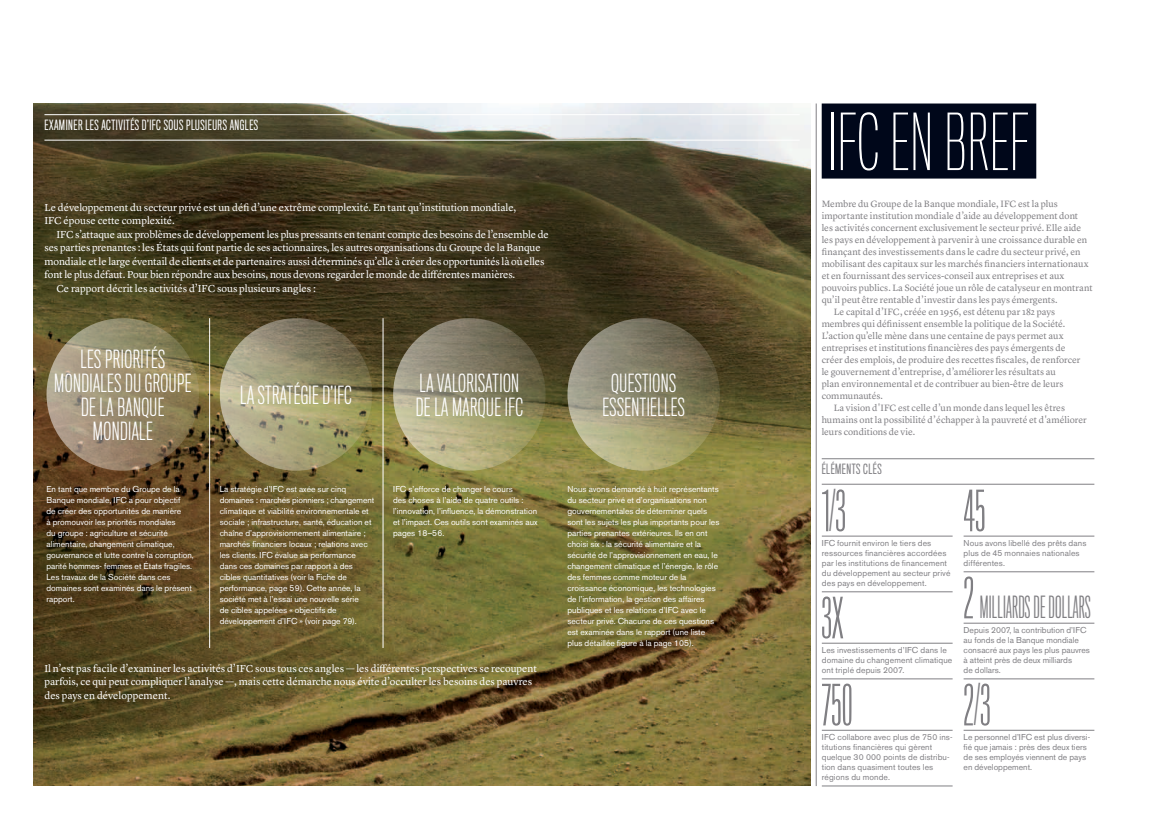
<style>
.page{position:relative;width:1165px;height:838px;background:#fff}
.page>*{position:absolute;margin:0;border:0;box-sizing:border-box;transform-origin:0 0}
.t1{font:100 72px "Titling Gothic FB Comp";letter-spacing:.015em;color:#fff}
.t2{font:300 52px "Titling Gothic FB Skyline";letter-spacing:.01em;color:#807f83}
.t3{font:300 28px "Titling Gothic FB Skyline";letter-spacing:.01em;color:#807f83}
.t4{font:300 23px/24px "Titling Gothic FB Comp";letter-spacing:.02em;color:#fff;text-align:center}
.t5{font:13px "Titling Gothic FB Comp";letter-spacing:.04em;color:#fff}
.t6{font:13px "Titling Gothic FB Comp";letter-spacing:.04em;color:#807f83}
.t7{font:10.5px/13.5px "Lyon Text";letter-spacing:-.005em;color:#fff}
.t8{font:9.5px "Lyon Text";color:#807f83}
.t9{font:8.5px/11px "Akzidenz Grotesk BE";color:#fff}
.t10{font:8.5px/10px "Akzidenz Grotesk BE";letter-spacing:.01em;color:#807f83}
.s1{font-size:44px}
.s2{font-size:52px}
</style>
<div class="page">
<img style="left:33px;top:103px;width:777px;height:682px">
<hr style="left:816px;top:103px;width:1px;height:682px;background:#807f83">
<hr style="left:44px;top:114px;width:755px;height:1px;background:#fff">
<hr style="left:44px;top:140px;width:755px;height:1px;background:#fff">
<div style="left:821px;top:103px;width:215px;height:75px;background:#00071a"></div>
<hr style="left:822px;top:536px;width:130px;height:1px;background:#807f83">
<hr style="left:822px;top:591px;width:130px;height:1px;background:#807f83">
<hr style="left:822px;top:643px;width:130px;height:1px;background:#807f83">
<hr style="left:822px;top:678px;width:130px;height:1px;background:#807f83">
<hr style="left:822px;top:730px;width:130px;height:1px;background:#807f83">
<hr style="left:822px;top:785px;width:130px;height:1px;background:#807f83">
<hr style="left:963px;top:536px;width:131px;height:1px;background:#807f83">
<hr style="left:963px;top:571px;width:131px;height:1px;background:#807f83">
<hr style="left:963px;top:623px;width:131px;height:1px;background:#807f83">
<hr style="left:963px;top:678px;width:131px;height:1px;background:#807f83">
<hr style="left:963px;top:730px;width:131px;height:1px;background:#807f83">
<hr style="left:822px;top:458px;width:272px;height:1px;background:#807f83">
<hr style="left:822px;top:483px;width:272px;height:1px;background:#807f83">
<hr style="left:209px;top:318px;width:1px;height:329px;background:#fff">
<svg style="left:567px;top:318px;width:153px;height:152px;background:#908b6d"></svg>
<hr style="left:383px;top:318px;width:1px;height:329px;background:#fff">
<svg style="left:47px;top:318px;width:152px;height:152px;background:#9a8d6f"></svg>
<svg style="left:220px;top:318px;width:152px;height:152px;background:#9e9874"></svg>
<svg style="left:393px;top:318px;width:152px;height:152px;background:#969171"></svg>
<h3 class="t5" style="left:44px;top:117px;width:215px">EXAMINER LES ACTIVITÉS D’IFC SOUS PLUSIEURS ANGLES</h3>
<h1 class="t1" style="left:827px;top:101px;width:202px">IFC EN BREF</h1>
<p class="t8" style="left:821px;top:197px;width:237px">Membre du Groupe de la Banque mondiale, IFC est la plus</p>
<p class="t8" style="left:821px;top:208px;width:258px">importante institution mondiale d’aide au développement dont</p>
<p class="t8" style="left:821px;top:220px;width:261px">les activités concernent exclusivement le secteur privé. Elle aide</p>
<p class="t8" style="left:821px;top:232px;width:267px">les pays en développement à parvenir à une croissance durable en</p>
<p class="t8" style="left:821px;top:244px;width:260px">finançant des investissements dans le cadre du secteur privé, en</p>
<p class="t8" style="left:821px;top:256px;width:268px">mobilisant des capitaux sur les marchés financiers internationaux</p>
<p class="t8" style="left:821px;top:268px;width:244px">et en fournissant des services-conseil aux entreprises et aux</p>
<p class="t8" style="left:821px;top:280px;width:272px">pouvoirs publics. La Société joue un rôle de catalyseur en montrant</p>
<p class="t8" style="left:821px;top:292px;width:237px">qu’il peut être rentable d’investir dans les pays émergents.</p>
<p class="t8" style="left:833px;top:304px;width:223px">Le capital d’IFC, créée en 1956, est détenu par 182 pays</p>
<p class="t8" style="left:821px;top:316px;width:245px">membres qui définissent ensemble la politique de la Société.</p>
<p class="t8" style="left:821px;top:328px;width:243px">L’action qu’elle mène dans une centaine de pays permet aux</p>
<p class="t8" style="left:821px;top:340px;width:245px">entreprises et institutions financières des pays émergents de</p>
<p class="t8" style="left:821px;top:352px;width:260px">créer des emplois, de produire des recettes fiscales, de renforcer</p>
<p class="t8" style="left:821px;top:364px;width:235px">le gouvernement d’entreprise, d’améliorer les résultats au</p>
<p class="t8" style="left:821px;top:376px;width:243px">plan environnemental et de contribuer au bien-être de leurs</p>
<p class="t8" style="left:821px;top:388px;width:63px">communautés.</p>
<p class="t8" style="left:833px;top:400px;width:233px">La vision d'IFC est celle d’un monde dans lequel les êtres</p>
<p class="t8" style="left:821px;top:412px;width:266px">humains ont la possibilité d’échapper à la pauvreté et d'améliorer</p>
<p class="t8" style="left:821px;top:424px;width:95px">leurs conditions de vie.</p>
<p class="t7" style="left:44px;top:199px;width:473px">Le développement du secteur privé est un défi d’une extrême complexité. En tant qu’institution mondiale,<br>IFC épouse cette complexité.</p>
<p class="t7" style="left:56px;top:226px;width:494px">IFC s’attaque aux problèmes de développement les plus pressants en tenant compte des besoins de l’ensemble de</p>
<p class="t7" style="left:44px;top:240px;width:498px">ses parties prenantes : les États qui font partie de ses actionnaires, les autres organisations du Groupe de la Banque</p>
<p class="t7" style="left:44px;top:253px;width:501px">mondiale et le large éventail de clients et de partenaires aussi déterminés qu’elle à créer des opportunités là où elles</p>
<p class="t7" style="left:44px;top:267px;width:472px">font le plus défaut. Pour bien répondre aux besoins, nous devons regarder le monde de différentes manières.</p>
<p class="t7" style="left:56px;top:280px;width:261px">Ce rapport décrit les activités d’IFC sous plusieurs angles :</p>
<h3 class="t4" style="left:54px;top:347px;width:139px">LES PRIORITÉS<br>MONDIALES DU GROUPE<br>DE LA BANQUE<br>MONDIALE</h3>
<h3 class="t4" style="left:416px;top:371px;width:109px;text-align:left">LA VALORISATION<br>DE LA MARQUE IFC</h3>
<h3 class="t4" style="left:602px;top:371px;width:84px">QUESTIONS<br>ESSENTIELLES</h3>
<h3 class="t4" style="left:240px;top:383px;width:113px">LA STRATÉGIE D’IFC</h3>
<h3 class="t6" style="left:822px;top:461px;width:61px">ÉLÉMENTS CLÉS</h3>
<p class="t9" style="left:46px;top:483px;width:149px">En tant que membre du Groupe de la Banque mondiale, IFC a pour objectif<br>de créer des opportunités de manière<br>à promouvoir les priorités mondiales<br>du groupe : agriculture et sécurité alimentaire, changement climatique, gouvernance et lutte contre la corruption, parité hommes- femmes et États fragiles.<br>Les travaux de la Société dans ces domaines sont examinés dans le présent rapport.</p>
<p class="t9" style="left:220px;top:483px;width:156px">La stratégie d’IFC est axée sur cinq domaines : marchés pionniers ; changement climatique et viabilité environnementale et sociale ; infrastructure, santé, éducation et chaîne d’approvisionnement alimentaire ; marchés financiers locaux ; relations avec les clients. IFC évalue sa performance dans ces domaines par rapport à des cibles quantitatives (voir la Fiche de performance, page 59). Cette année, la société met à l’essai une nouvelle série<br>de cibles appelées « objectifs de développement d’IFC » (voir page 79).</p>
<p class="t9" style="left:393px;top:483px;width:146px">IFC s’efforce de changer le cours<br>des choses à l’aide de quatre outils : l’innovation, l’influence, la démonstration et l’impact. Ces outils sont examinés aux pages 18–56.</p>
<p class="t9" style="left:567px;top:483px;width:153px">Nous avons demandé à huit représentants du secteur privé et d’organisations non gouvernementales de déterminer quels sont les sujets les plus importants pour les parties prenantes extérieures. Ils en ont choisi six : la sécurité alimentaire et la sécurité de l’approvisionnement en eau, le changement climatique et l’énergie, le rôle des femmes comme moteur de la croissance économique, les technologies de l’information, la gestion des affaires publiques et les relations d’IFC avec le secteur privé. Chacune de ces questions est examinée dans le rapport (une liste plus détaillée figure à la page 105).</p>
<p class="t7" style="left:44px;top:660px;width:494px">Il n’est pas facile d’examiner les activités d’IFC sous tous ces angles — les différentes perspectives se recoupent parfois, ce qui peut compliquer l’analyse —, mais cette démarche nous évite d’occulter les besoins des pauvres des pays en développement.</p>
<h2 class="t2" style="left:822px;top:481px;width:25px">1<span class="s1">/</span>3</h2>
<p class="t10" style="left:822px;top:538px;width:130px">IFC fournit environ le tiers des ressources financières accordées par les institutions de financement du développement au secteur privé des pays en développement.</p>
<h2 class="t2" style="left:822px;top:588px;width:23px">3X</h2>
<p class="t10" style="left:822px;top:645px;width:132px">Les investissements d’IFC dans le domaine du changement climatique ont triplé depuis 2007.</p>
<h2 class="t2" style="left:822px;top:675px;width:32px">750</h2>
<p class="t10" style="left:822px;top:732px;width:132px">IFC collabore avec plus de 750 ins&shy;titutions financières qui gèrent quelque 30 000 points de distribu&shy;tion dans quasiment toutes les régions du monde.</p>
<h2 class="t2" style="left:963px;top:481px;width:23px">45</h2>
<p class="t10" style="left:963px;top:538px;width:124px">Nous avons libellé des prêts dans plus de 45 monnaies nationales différentes.</p>
<h3 class="t3" style="left:963px;top:591px;width:128px"><span class="s2">2</span> MILLIARDS DE DOLLARS</h3>
<p class="t10" style="left:963px;top:625px;width:128px">Depuis 2007, la contribution d’IFC au fonds de la Banque mondiale consacré aux pays les plus pauvres à atteint près de deux milliards<br>de dollars.</p>
<h2 class="t2" style="left:963px;top:675px;width:28px">2<span class="s1">/</span>3</h2>
<p class="t10" style="left:963px;top:732px;width:128px">Le personnel d’IFC est plus diversi&shy;fié que jamais : près des deux tiers de ses employés viennent de pays en développement.</p>
</div>
